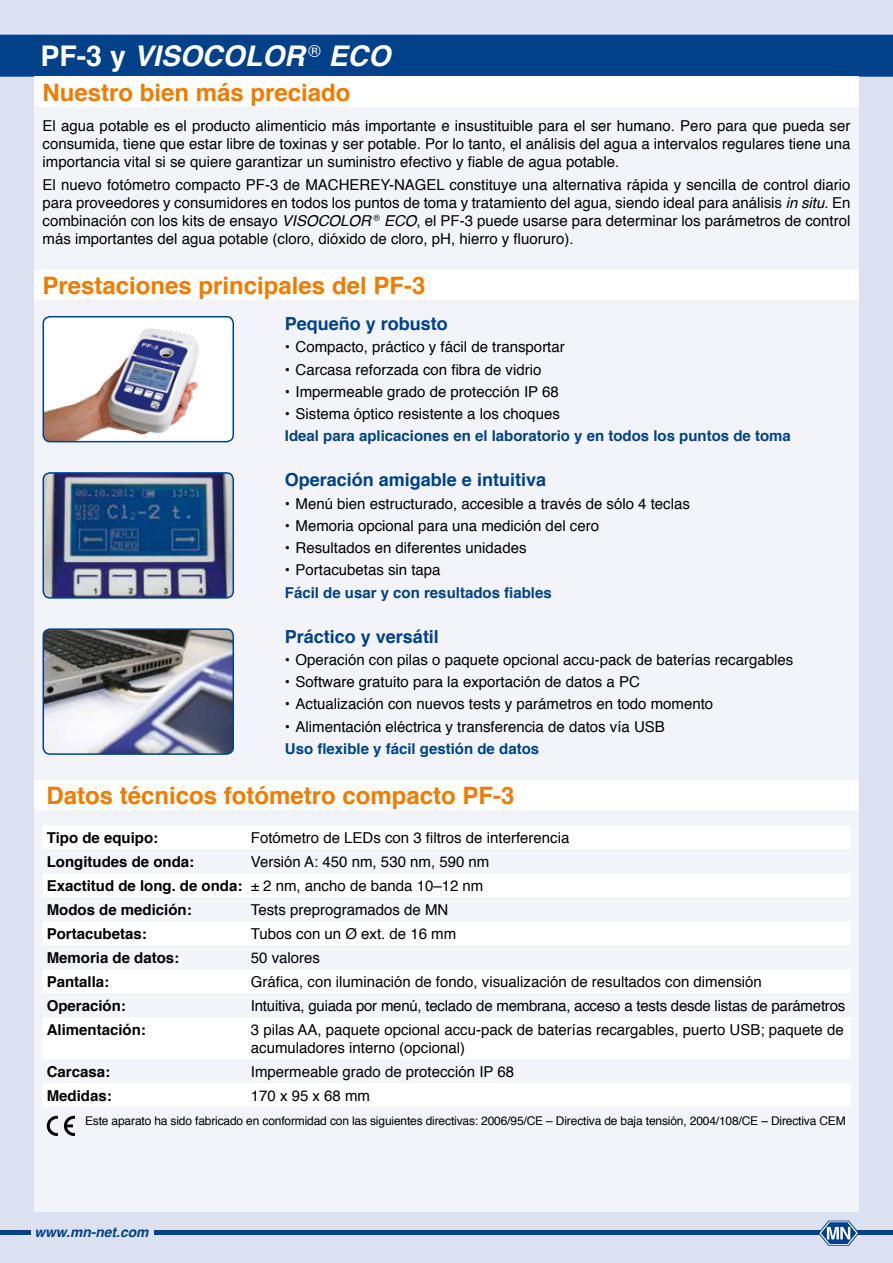
<style>
.page{position:relative;width:893px;height:1263px;background:#dbe1f1}
.page>*{position:absolute;margin:0;border:0;box-sizing:border-box;transform-origin:0 0}
.t1{font:italic 700 28.5px "Helvetica";color:#fff}
.t2{font:700 24px "Helvetica";color:#ef7c00}
.t3{font:700 18px "Helvetica";color:#004189}
.t4{font:15px/18px "Helvetica";color:#000;text-align:justify}
.t5{font:700 15px "Helvetica";color:#004189}
.t6{font:700 15px "Helvetica";color:#000}
.t7{font:italic 700 13.8px "Helvetica";color:#004189}
.t8{font:12px "Helvetica";letter-spacing:-.015em;color:#000}
.s1{font-style:normal}
.s2{font-style:italic}
.s3{font-weight:700}
</style>
<div class="page">
<div style="left:0;top:35px;width:893px;height:42px;background:#004189"></div>
<div style="left:0;top:1230px;width:31px;height:5px;background:#004189"></div>
<div style="left:154px;top:1230px;width:739px;height:5px;background:#004189"></div>
<svg style="left:819px;top:1220px;width:39px;height:26px"></svg>
<div style="left:34px;top:77px;width:825px;height:1135px;background:#f2f4fa"></div>
<div style="left:34px;top:77px;width:825px;height:30px;background:#fff"></div>
<div style="left:34px;top:270px;width:825px;height:30px;background:#fff"></div>
<div style="left:34px;top:780px;width:825px;height:30px;background:#fff"></div>
<div style="left:43px;top:317px;width:190px;height:125px;background:#fff;border-radius:7px"></div>
<img style="left:43px;top:317px;width:156px;height:125px">
<div style="left:43px;top:316px;width:191px;height:126px;border:2px solid #004189;border-radius:7px"></div>
<img style="left:43px;top:473px;width:190px;height:125px">
<div style="left:43px;top:472px;width:191px;height:127px;border:2px solid #004189;border-radius:7px"></div>
<img style="left:43px;top:629px;width:190px;height:125px">
<div style="left:43px;top:628px;width:191px;height:127px;border:2px solid #004189;border-radius:7px"></div>
<svg style="left:43px;top:826px;width:807px;height:281px;fill:#fff"></svg>
<svg style="left:47px;top:1116px;width:11px;height:20px"></svg>
<svg style="left:64px;top:1116px;width:11px;height:20px"></svg>
<h1 class="t1" style="left:40px;top:33px;width:351px"><span class="s1">PF-3 y</span> VISOCOLOR <sup>®</sup> ECO</h1>
<h2 class="t2" style="left:43px;top:73px;width:310px">Nuestro bien más preciado</h2>
<p class="t4" style="left:43px;top:118px;width:809px">El agua potable es el producto alimenticio más importante e insustituible para el ser humano. Pero para que pueda ser consumida, tiene que estar libre de toxinas y ser potable. Por lo tanto, el análisis del agua a intervalos regulares tiene una importancia vital si se quiere garantizar un suministro efectivo y fiable de agua potable.</p>
<p class="t4" style="left:43px;top:176px;width:809px">El nuevo fotómetro compacto PF-3 de MACHEREY-NAGEL constituye una alternativa rápida y sencilla de control diario para proveedores y consumidores en todos los puntos de toma y tratamiento del agua, siendo ideal para análisis <span class="s2">in situ</span>. En combinación con los kits de ensayo <span class="s2">VISOCOLOR</span> <sup>®</sup> <span class="s2">ECO</span>, el PF-3 puede usarse para determinar los parámetros de control más importantes del agua potable (cloro, dióxido de cloro, pH, hierro y fluoruro).</p>
<h2 class="t2" style="left:43px;top:266px;width:384px">Prestaciones principales del PF-3</h2>
<p class="t3" style="left:285px;top:309px;width:165px">Pequeño y robusto</p>
<p class="t4" style="left:285px;top:339px;width:281px">• Compacto, práctico y fácil de transportar</p>
<p class="t4" style="left:285px;top:361px;width:258px">• Carcasa reforzada con fibra de vidrio</p>
<p class="t4" style="left:285px;top:383px;width:275px">• Impermeable grado de protección IP 68</p>
<p class="t4" style="left:285px;top:405px;width:276px">• Sistema óptico resistente a los choques</p>
<p class="t5" style="left:285px;top:424px;width:507px">Ideal para aplicaciones en el laboratorio y en todos los puntos de toma</p>
<p class="t3" style="left:285px;top:466px;width:263px">Operación amigable e intuitiva</p>
<p class="t4" style="left:285px;top:495px;width:406px">• Menú bien estructurado, accesible a través de sólo 4 teclas</p>
<p class="t4" style="left:285px;top:517px;width:316px">• Memoria opcional para una medición del cero</p>
<p class="t4" style="left:285px;top:539px;width:243px">• Resultados en diferentes unidades</p>
<p class="t4" style="left:285px;top:562px;width:157px">• Portacubetas sin tapa</p>
<p class="t5" style="left:285px;top:580px;width:268px">Fácil de usar y con resultados fiables</p>
<p class="t3" style="left:285px;top:622px;width:156px">Práctico y versátil</p>
<p class="t4" style="left:285px;top:651px;width:510px">• Operación con pilas o paquete opcional accu-pack de baterías recargables</p>
<p class="t4" style="left:285px;top:673px;width:356px">• Software gratuito para la exportación de datos a PC</p>
<p class="t4" style="left:285px;top:696px;width:430px">• Actualización con nuevos tests y parámetros en todo momento</p>
<p class="t4" style="left:285px;top:718px;width:381px">• Alimentación eléctrica y transferencia de datos vía USB</p>
<p class="t5" style="left:285px;top:736px;width:256px">Uso flexible y fácil gestión de datos</p>
<h2 class="t2" style="left:47px;top:776px;width:470px">Datos técnicos fotómetro compacto PF-3</h2>
<p class="t6" style="left:47px;top:825px;width:113px">Tipo de equipo:</p>
<p class="t4" style="left:251px;top:829px;width:320px">Fotómetro de LEDs con 3 filtros de interferencia</p>
<p class="t6" style="left:47px;top:849px;width:149px">Longitudes de onda:</p>
<p class="t4" style="left:47px;top:850px;width:444px;line-height:24px;text-align:left;text-indent:204px">Versión A: 450 nm, 530 nm, 590 nm<br><span class="s3">Exactitud de long. de onda:</span> ± 2 nm, ancho de banda 10–12 nm<br><span class="s3">Modos de medición:</span></p>
<p class="t4" style="left:251px;top:901px;width:199px">Tests preprogramados de MN</p>
<p class="t6" style="left:47px;top:921px;width:102px">Portacubetas:</p>
<p class="t4" style="left:251px;top:925px;width:207px">Tubos con un Ø ext. de 16 mm</p>
<p class="t6" style="left:47px;top:945px;width:134px">Memoria de datos:</p>
<p class="t4" style="left:251px;top:949px;width:71px">50 valores</p>
<p class="t6" style="left:47px;top:969px;width:64px">Pantalla:</p>
<p class="t4" style="left:251px;top:973px;width:513px">Gráfica, con iluminación de fondo, visualización de resultados con dimensión</p>
<p class="t6" style="left:47px;top:993px;width:81px">Operación:</p>
<p class="t4" style="left:251px;top:997px;width:596px">Intuitiva, guiada por menú, teclado de membrana, acceso a tests desde listas de parámetros</p>
<p class="t6" style="left:47px;top:1017px;width:101px">Alimentación:</p>
<p class="t4" style="left:251px;top:1021px;width:594px">3 pilas AA, paquete opcional accu-pack de baterías recargables, puerto USB; paquete de acumuladores interno (opcional)</p>
<p class="t6" style="left:47px;top:1059px;width:65px">Carcasa:</p>
<p class="t4" style="left:251px;top:1063px;width:265px">Impermeable grado de protección IP 68</p>
<p class="t6" style="left:47px;top:1083px;width:67px">Medidas:</p>
<p class="t4" style="left:251px;top:1087px;width:121px">170 x 95 x 68 mm</p>
<p class="t8" style="left:85px;top:1111px;width:762px">Este aparato ha sido fabricado en conformidad con las siguientes directivas: 2006/95/CE – Directiva de baja tensión, 2004/108/CE – Directiva CEM</p>
<p class="t7" style="left:34px;top:1221px;width:116px">www.mn-net.com</p>
</div>
